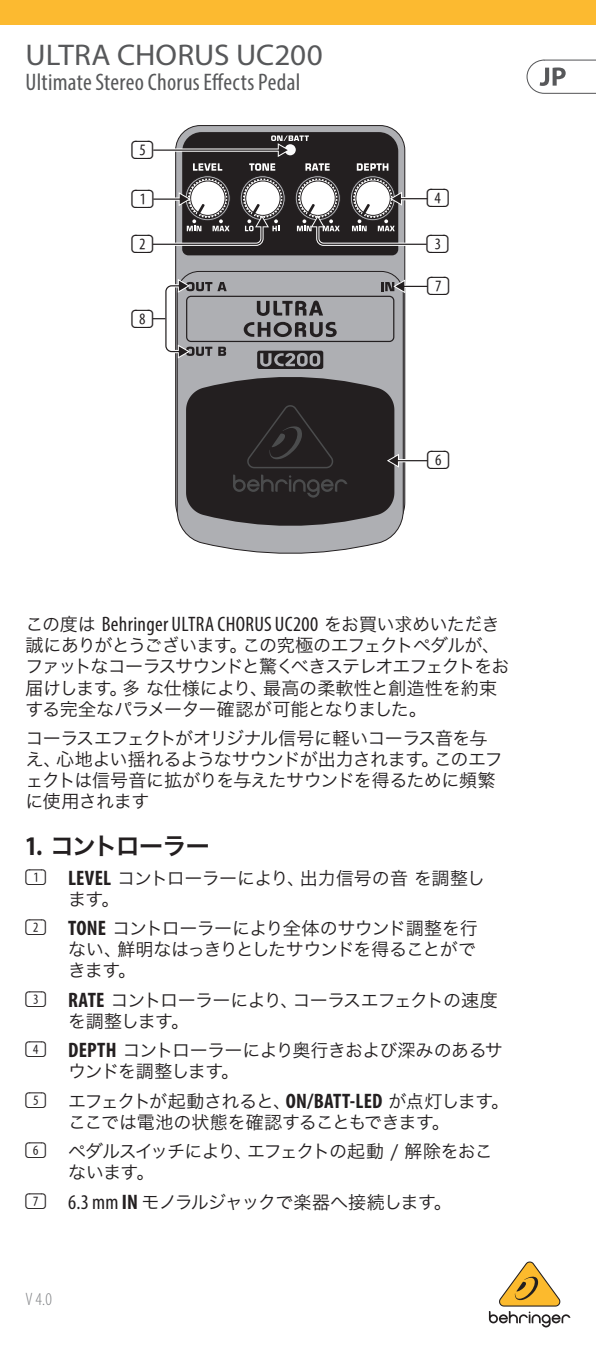
<style>
.page{position:relative;width:596px;height:1353px;background:#fff}
.page>*{position:absolute;margin:0;border:0;box-sizing:border-box;transform-origin:0 0}
.CVR_-_Product_Model{font:30px "Myriad Pro";color:#57585a;scale:1.04 1}
.t1{font:24.3px/48.9px "SQF Round Cond 1 D V1";color:#231f20}
.Subhead_1{font:condensed 24px "Myriad Pro";letter-spacing:.01em;color:#57585a}
.t2{font:24px "Hira Kaku Pro W6";letter-spacing:-.055em;color:#231f20}
.GENERAL_Text{font:condensed 21px "Myriad Pro";letter-spacing:.015em;color:#231f20}
.GENERAL_Text-2{font:18px/21px "Hira Kaku Pro W3";letter-spacing:-.035em;color:#231f20}
.GENERAL_Text-3{font:18px/21px "Hira Kaku Pro W3";letter-spacing:-.055em;color:#231f20}
.CVR_-_Item_Num{font:300 condensed 18px "Myriad Pro";color:#808285}
.s1{font-family:"Hira Kaku Pro W3";font-stretch:normal;font-size:18px}
.s2{font-family:"Myriad Pro";font-weight:700;font-stretch:condensed;font-size:27px}
.s3{font-family:"SQF Round Cond 1 D V1";font-size:21px}
.s4{font-family:"Myriad Pro";font-weight:700;font-stretch:condensed;font-size:21px}
.s5{font-family:"Myriad Pro";font-stretch:condensed;font-size:21px}
</style>
<div class="page">
<svg style="left:526px;top:59px;width:69px;height:35px"></svg>
<svg style="left:175px;top:125px;width:230px;height:392px;background:#9d9da1"></svg>
<svg style="left:177px;top:271px;width:226px;height:283px;background:#afafb3"></svg>
<div style="left:257px;top:350px;width:66px;height:19px;background:#231f20;border-radius:2px"></div>
<svg style="left:260px;top:353px;width:60px;height:13px"></svg>
<div style="left:186px;top:296px;width:208px;height:46px;border:1px solid #231f20;border-radius:4px"></div>
<svg style="left:257px;top:300px;width:66px;height:16px"></svg>
<svg style="left:243px;top:322px;width:93px;height:15px"></svg>
<svg style="left:186px;top:373px;width:208px;height:156px;background:#393637"></svg>
<svg style="left:233px;top:474px;width:114px;height:23px;background:#2d2a2b"></svg>
<svg style="left:247px;top:405px;width:86px;height:63px;background:#272324"></svg>
<hr style="left:396px;top:459px;width:31px;height:3px;background:#fff">
<hr style="left:396px;top:460px;width:31px;height:1px;background:#231f20">
<svg style="left:384px;top:452px;width:16px;height:16px"></svg>
<svg style="left:381px;top:278px;width:46px;height:16px"></svg>
<svg style="left:152px;top:132px;width:276px;height:123px"></svg>
<svg style="left:152px;top:278px;width:74px;height:81px"></svg>
<svg style="left:488px;top:1261px;width:82px;height:66px"></svg>
<div style="left:0;top:0;width:595px;height:25px;background:#fcba30"></div>
<p class="CVR_-_Product_Model" style="left:26px;top:36px;width:287px">ULTRA CHORUS UC200</p>
<p class="Subhead_1" style="left:26px;top:68px;width:276px">Ultimate Stereo Chorus Effects Pedal</p>
<p class="t1" style="left:131px;top:127px;width:24px">(5) (1)</p>
<p class="t1" style="left:426px;top:175px;width:23px">(4)</p>
<p class="t1" style="left:131px;top:220px;width:23px">(2)</p>
<p class="t1" style="left:426px;top:220px;width:23px">(3)</p>
<p class="t1" style="left:131px;top:296px;width:23px">(8)</p>
<p class="t1" style="left:427px;top:263px;width:23px">(7)</p>
<p class="t1" style="left:427px;top:437px;width:23px">(6)</p>
<p class="GENERAL_Text" style="left:26px;top:611px;width:475px"><span class="s1">この度は</span> Behringer ULTRA CHORUS UC200 <span class="s1">をお買い求めいただき</span></p>
<p class="GENERAL_Text-2" style="left:26px;top:634px;width:485px">誠にありがとうございます。この究極のエフェクトペダルが、ファットなコーラスサウンドと驚くべきステレオエフェクトをお届けします。多 な仕様により、最高の柔軟性と創造性を約束する完全なパラメーター確認が可能となりました。</p>
<p class="GENERAL_Text-2" style="left:26px;top:726px;width:478px">コーラスエフェクトがオリジナル信号に軽いコーラス音を与え、心地よい揺れるようなサウンドが出力されます。このエフェクトは信号音に拡がりを与えたサウンドを得るために頻繁に使用されます</p>
<p class="t2" style="left:26px;top:824px;width:185px"><span class="s2">1.</span> コントローラー</p>
<p class="GENERAL_Text-2" style="left:68px;top:866px;width:418px;text-indent:-43px"><span class="s3">(1)</span> <span class="s4">LEVEL</span> コントローラーにより、出力信号の音 を調整します。</p>
<p class="GENERAL_Text-2" style="left:68px;top:916px;width:411px;text-align:justify;text-indent:-43px"><span class="s3">(2)</span> <span class="s4">TONE</span> コントローラーにより全体のサウンド調整を行ない、鮮明なはっきりとしたサウンドを得ることができます。</p>
<p class="GENERAL_Text-2" style="left:68px;top:988px;width:431px;text-indent:-43px"><span class="s3">(3)</span> <span class="s4">RATE</span> コントローラーにより、コーラスエフェクトの速度を調整します。</p>
<p class="GENERAL_Text-2" style="left:68px;top:1038px;width:436px;text-indent:-43px"><span class="s3">(4)</span> <span class="s4">DEPTH</span> コントローラーにより奥行きおよび深みのあるサウンドを調整します。</p>
<p class="GENERAL_Text-2" style="left:68px;top:1089px;width:442px;text-indent:-43px"><span class="s3">(5)</span> エフェクトが起動されると、<span class="s4">ON/BATT-LED</span> が点灯します。ここでは電池の状態を確認することもできます。</p>
<p class="GENERAL_Text-3" style="left:68px;top:1139px;width:426px;text-indent:-43px"><span class="s3">(6)</span> ペダルスイッチにより、エフェクトの起動 / 解除をおこないます。</p>
<p class="GENERAL_Text-2" style="left:26px;top:1190px;width:427px"><span class="s3">(7)</span> <span class="s5">6.3 mm</span> <span class="s4">IN</span> モノラルジャックで楽器へ接続します。</p>
<p class="CVR_-_Item_Num" style="left:26px;top:1289px;width:28px">V 4.0</p>
</div>
